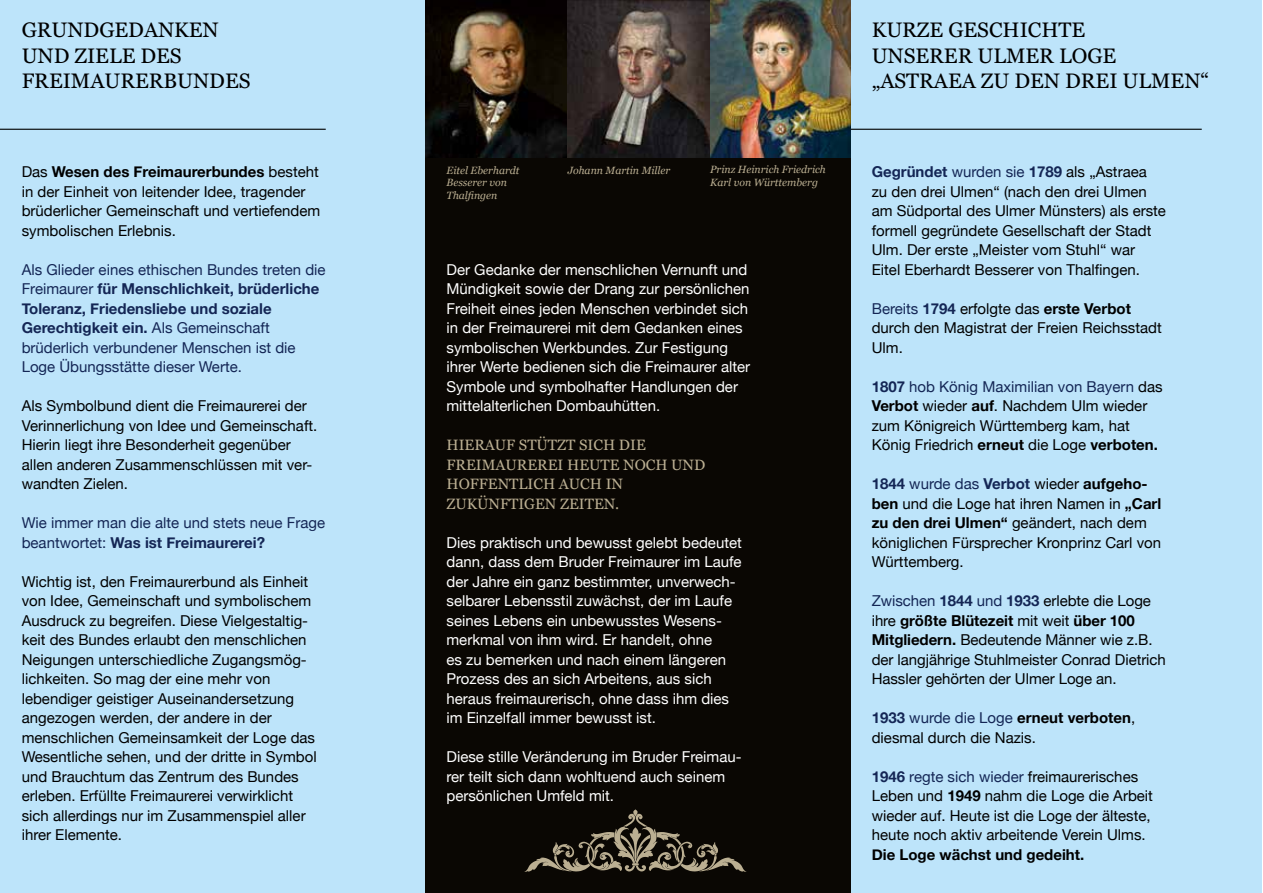
<style>
.page{position:relative;width:1263px;height:893px;background:#fff}
.page>*{position:absolute;margin:0;border:0;box-sizing:border-box;transform-origin:0 0}
.t1{font:21px/25.5px "Georgia";color:#000}
.t2{font:15px/19.5px "Helvetica Neue";color:#000}
.t3{font:15px/19.5px "Helvetica Neue";color:#fff}
.t4{font:15px/19.5px "Helvetica Neue";color:#142655}
.t5{font:15px/19.5px "Georgia";color:#bbaf92}
.t6{font:700 15px "Helvetica Neue";color:#000}
.t7{font:italic 10.5px/12.6px "Georgia";color:#bbaf92}
.s1{font-weight:700}
.s2{font-weight:700;color:#142655}
.s3{color:#142655}
</style>
<div class="page">
<div style="left:0;top:0;width:425px;height:893px;background:#bde4fa"></div>
<div style="left:850px;top:0;width:412px;height:893px;background:#bde4fa"></div>
<div style="left:425px;top:0;width:425px;height:893px;background:#0a0703"></div>
<hr style="left:0;top:129px;width:326px;height:1px;background:#000">
<hr style="left:850px;top:129px;width:352px;height:1px;background:#000">
<img style="left:426px;top:0;width:424px;height:157px">
<svg style="left:524px;top:809px;width:223px;height:63px"></svg>
<h1 class="t1" style="left:22px;top:17px;width:230px">GRUNDGEDANKEN<br>UND ZIELE DES<br>FREIMAURERBUNDES</h1>
<p class="t2" style="left:22px;top:162px;width:300px">Das <span class="s1">Wesen des Freimaurerbundes</span> besteht in der Einheit von leitender Idee, tragender brüderlicher Gemeinschaft und vertiefendem symbolischen Erlebnis.</p>
<p class="t4" style="left:22px;top:259px;width:305px">Als Glieder eines ethischen Bundes treten die Freimaurer <span class="s1">für Menschlichkeit, brüderliche Toleranz, Friedensliebe und soziale Gerechtigkeit ein.</span> Als Gemeinschaft brüderlich verbundener Menschen ist die Loge Übungsstätte dieser Werte.</p>
<p class="t2" style="left:22px;top:396px;width:297px">Als Symbolbund dient die Freimaurerei der Verinnerlichung von Idee und Gemeinschaft.<br>Hierin liegt ihre Besonderheit gegenüber allen anderen Zusammenschlüssen mit ver&shy;wandten Zielen.</p>
<p class="t4" style="left:22px;top:513px;width:305px">Wie immer man die alte und stets neue Frage beantwortet: <span class="s1">Was ist Freimaurerei?</span></p>
<p class="t2" style="left:22px;top:571px;width:297px">Wichtig ist, den Freimaurerbund als Einheit von Idee, Gemeinschaft und symbolischem Ausdruck zu begreifen. Diese Vielgestaltig&shy;keit des Bundes erlaubt den menschlichen Neigungen unterschiedliche Zugangsmög&shy;lichkeiten. So mag der eine mehr von lebendiger geistiger Auseinandersetzung angezogen werden, der andere in der menschlichen Gemeinsamkeit der Loge das Wesentliche sehen, und der dritte in Symbol und Brauchtum das Zentrum des Bundes erleben. Erfüllte Freimaurerei verwirklicht sich allerdings nur im Zusammenspiel aller ihrer Elemente.</p>
<p class="t7" style="left:446px;top:164px;width:75px">Eitel Eberhardt<br>Besserer von<br>Thalfingen</p>
<p class="t7" style="left:568px;top:164px;width:104px">Johann Martin Miller</p>
<p class="t7" style="left:710px;top:163px;width:117px">Prinz Heinrich Friedrich<br>Karl von Württemberg</p>
<p class="t3" style="left:446px;top:259px;width:305px">Der Gedanke der menschlichen Vernunft und Mündigkeit sowie der Drang zur persönlichen Freiheit eines jeden Menschen verbindet sich in der Freimaurerei mit dem Gedanken eines symbolischen Werkbundes. Zur Festigung ihrer Werte bedienen sich die Freimaurer alter Symbole und symbolhafter Handlungen der mittelalterlichen Dombauhütten.</p>
<p class="t5" style="left:446px;top:435px;width:260px">HIERAUF STÜTZT SICH DIE<br>FREIMAUREREI HEUTE NOCH UND<br>HOFFENTLICH AUCH IN<br>ZUKÜNFTIGEN ZEITEN.</p>
<p class="t3" style="left:446px;top:532px;width:297px">Dies praktisch und bewusst gelebt bedeutet dann, dass dem Bruder Freimaurer im Laufe der Jahre ein ganz bestimmter, unverwech&shy;selbarer Lebensstil zuwächst, der im Laufe seines Lebens ein unbewusstes Wesens&shy;merkmal von ihm wird. Er handelt, ohne<br>es zu bemerken und nach einem längeren Prozess des an sich Arbeitens, aus sich heraus freimaurerisch, ohne dass ihm dies im Einzelfall immer bewusst ist.</p>
<p class="t3" style="left:446px;top:747px;width:297px">Diese stille Veränderung im Bruder Freimau&shy;rer teilt sich dann wohltuend auch seinem persönlichen Umfeld mit.</p>
<h1 class="t1" style="left:872px;top:17px;width:339px">KURZE GESCHICHTE<br>UNSERER ULMER LOGE „ASTRAEA ZU DEN DREI ULMEN“</h1>
<p class="t2" style="left:872px;top:162px;width:296px"><span class="s2">Gegründet</span> <span class="s3">wurden sie</span> <span class="s2">1789</span> als „Astraea zu den drei Ulmen“ (nach den drei Ulmen am Südportal des Ulmer Münsters) als erste formell gegründete Gesellschaft der Stadt Ulm. Der erste „Meister vom Stuhl“ war Eitel Eberhardt Besserer von Thalfingen.</p>
<p class="t2" style="left:872px;top:298px;width:292px"><span class="s3">Bereits</span> <span class="s2">1794</span> erfolgte das <span class="s1">erste Verbot </span>durch den Magistrat der Freien Reichsstadt<br>Ulm.</p>
<p class="t2" style="left:872px;top:376px;width:292px"><span class="s2">1807</span> <span class="s3">hob König Maximilian von Bayern</span> das <span class="s1">Verbot</span> wieder <span class="s1">auf</span>. Nachdem Ulm wieder zum Königreich Württemberg kam, hat König Friedrich <span class="s1">erneut</span> die Loge <span class="s1">verboten.</span></p>
<p class="t2" style="left:872px;top:474px;width:291px"><span class="s2">1844</span> <span class="s3">wurde das</span> <span class="s2">Verbot</span> wieder <span class="s1">aufgeho&shy;ben</span> und die Loge hat ihren Namen in <span class="s1">„Carl zu den drei Ulmen“</span> geändert, nach dem königlichen Fürsprecher Kronprinz Carl von Württemberg.</p>
<p class="t2" style="left:872px;top:591px;width:296px"><span class="s3">Zwischen</span> <span class="s2">1844</span> <span class="s3">und</span> <span class="s2">1933</span> erlebte die Loge ihre <span class="s1">größte Blütezeit</span> mit weit <span class="s1">über 100<br>Mitgliedern.</span> Bedeutende Männer wie z.B. der langjährige Stuhlmeister Conrad Dietrich Hassler gehörten der Ulmer Loge an.</p>
<p class="t2" style="left:872px;top:708px;width:265px"><span class="s2">1933</span> <span class="s3">wurde die Loge</span> <span class="s1">erneut verboten</span>, diesmal durch die Nazis.</p>
<p class="t2" style="left:872px;top:766px;width:283px"><span class="s2">1946</span> <span class="s3">regte sich wieder</span> freimaurerisches Leben und <span class="s1">1949</span> nahm die Loge die Arbeit wieder auf. Heute ist die Loge der älteste, heute noch aktiv arbeitende Verein Ulms.</p>
<p class="t6" style="left:872px;top:845px;width:214px">Die Loge wächst und gedeiht.</p>
</div>
